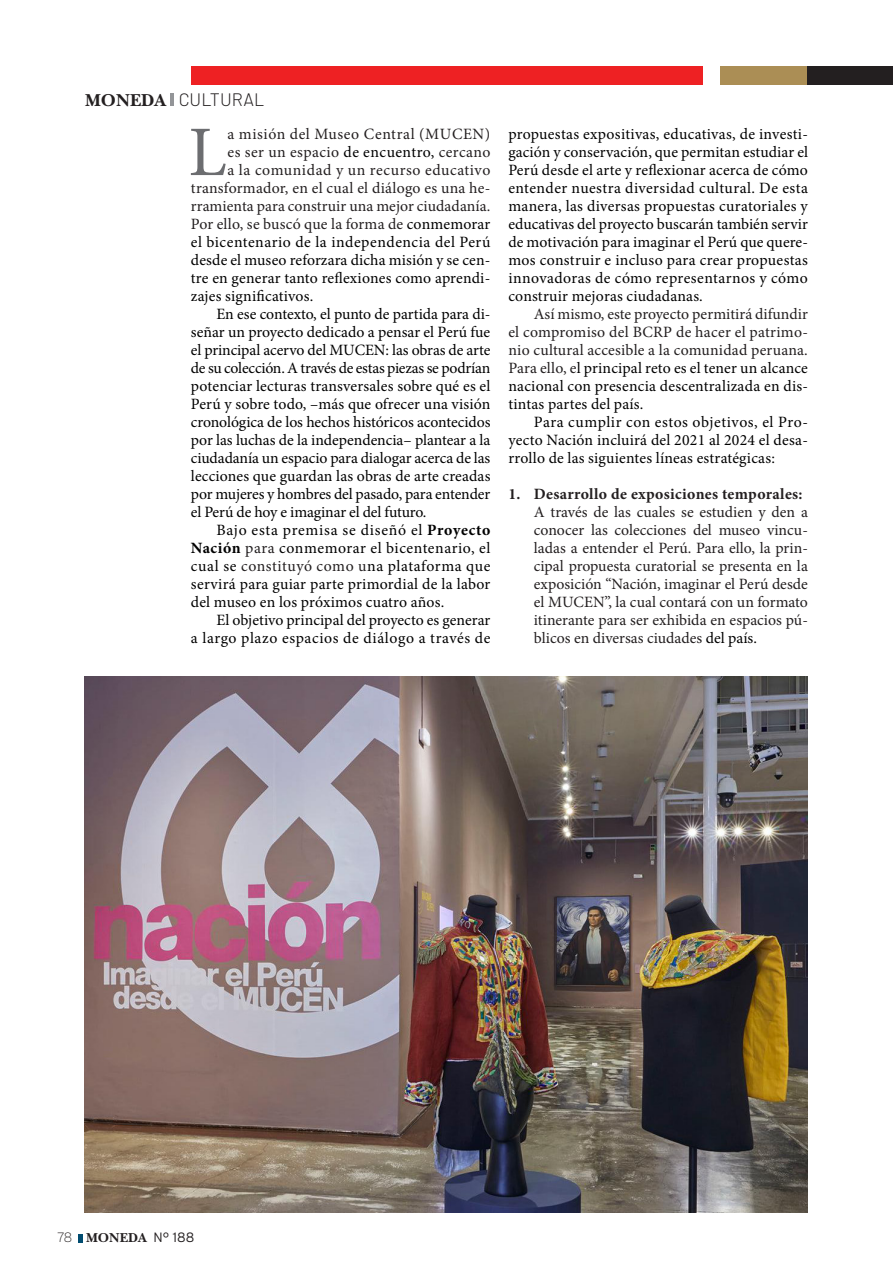
<style>
.page{position:relative;width:893px;height:1276px;background:#fff}
.page>*{position:absolute;margin:0;border:0;box-sizing:border-box;transform-origin:0 0}
.PARRAFO_CAPITULAR{font:71.1px "Minion Pro";color:#6c6d70}
.t1{font:300 18px "Barlow";color:#231f20}
.CUERPO_INDENTADO{font:15.75px/18px "Minion Pro";letter-spacing:.01em;color:#000;text-align:justify}
.CUERPO_1_SANGRIA{font:15.75px/18px "Minion Pro";color:#231f20;text-align:justify}
.CUERPO_INDENTADO-2{font:15.75px/18px "Minion Pro";letter-spacing:.015em;color:#231f20;text-align:justify}
.PARRAFO_CAPITULAR-2{font:15.75px "Minion Pro";letter-spacing:.015em;color:#231f20}
.PARRAFO_CAPITULAR-3{font:15.75px "Minion Pro";letter-spacing:.015em;color:#000}
.PARRAFO_CAPITULAR-4{font:15.75px "Minion Pro";letter-spacing:.035em;color:#231f20}
.PARRAFO_CAPITULAR-5{font:15.75px "Minion Pro";letter-spacing:.035em;color:#000}
.CUERPO_1_SANGRIA-2{font:700 15.75px "Minion Pro";letter-spacing:.02em;color:#231f20}
.t2{font:13.5px "New Baskerville Bold SC";color:#231f20}
.s1{font-family:"New Baskerville Bold SC";font-weight:400}
.s2{color:#000}
.s3{font-weight:700}
.s4{color:#231f20}
.s5{font-family:"Interstate";font-weight:200}
.s6{font-family:"Interstate";font-weight:300}
</style>
<div class="page">
<svg style="left:79px;top:1234px;width:4px;height:8px"></svg>
<svg style="left:171px;top:93px;width:3px;height:13px"></svg>
<div style="left:191px;top:67px;width:511px;height:18px;background:#ee2123"></div>
<div style="left:721px;top:67px;width:87px;height:18px;background:#ab8e55"></div>
<div style="left:808px;top:67px;width:85px;height:18px;background:#231f20"></div>
<img style="left:85px;top:676px;width:723px;height:536px">
<p class="t1" style="left:85px;top:86px;width:181px"><span class="s1">MONEDA</span> CULTURAL</p>
<p class="PARRAFO_CAPITULAR" style="left:188px;top:105px;width:40px">L</p>
<p class="PARRAFO_CAPITULAR-4" style="left:228px;top:123px;width:264px">a misión del Museo Central (MUCEN)</p>
<p class="PARRAFO_CAPITULAR-2" style="left:228px;top:141px;width:264px">es ser un espacio <span class="s2">de encuentro,</span> cercano</p>
<p class="PARRAFO_CAPITULAR-4" style="left:228px;top:159px;width:264px">a la comunidad y un recurso educativo</p>
<p class="PARRAFO_CAPITULAR-2" style="left:191px;top:177px;width:301px">transformador, en el cual el diálogo es una he-</p>
<p class="PARRAFO_CAPITULAR-2" style="left:191px;top:195px;width:301px">rramienta para construir una mejor ciudadanía.</p>
<p class="PARRAFO_CAPITULAR-2" style="left:191px;top:213px;width:301px">Por ello, se buscó que la forma de <span class="s2">conmemorar</span></p>
<p class="PARRAFO_CAPITULAR-5" style="left:191px;top:231px;width:301px">el bicentenario de la independencia del Perú</p>
<p class="PARRAFO_CAPITULAR-3" style="left:191px;top:249px;width:301px">desde el museo reforzara dicha misión y se cen-</p>
<p class="PARRAFO_CAPITULAR-3" style="left:191px;top:267px;width:301px">tre en generar tanto reflexiones como aprendi-</p>
<p class="PARRAFO_CAPITULAR-3" style="left:191px;top:285px;width:124px">zajes significativos.</p>
<p class="CUERPO_INDENTADO" style="left:191px;top:305px;width:301px;text-indent:26px">En ese contexto, el punto de partida para di&shy;señar un proyecto dedicado a pensar el Perú fue el principal acervo del MUCEN: las obras de arte de su colección. A través de estas piezas se podrían potenciar lecturas transversales sobre qué es el Perú y sobre todo, –más que ofrecer una visión cronológica de los hechos históricos acontecidos por las luchas de la independencia– plantear a la ciudadanía un espacio para dialogar acerca de las lecciones que guardan las obras de arte creadas por mujeres y hombres del pasado, para entender el Perú de hoy e imaginar el del futuro.</p>
<p class="CUERPO_INDENTADO" style="left:191px;top:521px;width:301px;text-indent:26px">Bajo esta premisa se diseñó el <span class="s3">Proyecto Nación</span> <span class="s4">para</span> conmemorar el bicentenario, el cual se <span class="s4">constituyó como u</span>na plataforma que servirá para guiar parte primordial de la labor del museo en los próximos cuatro años.</p>
<p class="CUERPO_INDENTADO" style="left:191px;top:611px;width:301px;text-align:right">El objetivo principal del proyecto es generar<br>a largo plazo espacios de diálogo a través de</p>
<p class="CUERPO_INDENTADO" style="left:508px;top:125px;width:301px">propuestas expositivas, educativas, de investi&shy;gación y conservación, que permitan estudiar el Perú desde el arte y reflexionar acerca de cómo entender nuestra diversidad cultural. De esta manera, las diversas propuestas curatoriales y educativas del proyecto buscarán también servir de motivación para imaginar el Perú que quere&shy;mos construir e incluso para crear propuestas innovadoras de cómo representarnos y cómo construir mejoras ciudadanas.</p>
<p class="CUERPO_INDENTADO-2" style="left:508px;top:305px;width:301px;text-indent:26px">Así mismo, este proyecto permitirá difundir el compromiso del BCRP de hacer el patrimo&shy;nio cultural accesible a la comunidad peruana.<br>Para ello, e<span class="s2">l principal reto es el tener un alcance nacional con presencia descentralizada en dis&shy;tintas partes del país.</span></p>
<p class="CUERPO_INDENTADO" style="left:508px;top:413px;width:301px;text-indent:26px">Para cumplir con estos objetivos, el Pro&shy;yecto Nación incluirá del 2021 al 2024 el desa&shy;rrollo de las siguientes líneas estratégicas:</p>
<p class="CUERPO_1_SANGRIA-2" style="left:508px;top:483px;width:296px">1. Desarrollo de exposiciones temporales:</p>
<p class="CUERPO_1_SANGRIA" style="left:534px;top:503px;width:276px">A través de las cuales se estudien y den a conocer las colecciones del museo vincu&shy;ladas a entender el Perú. Para ello, la prin&shy;cipal propuesta curatorial se presenta en la exposición “Nación, imaginar el Perú desde el MUCEN”, la cual contará con un formato itinerante para ser exhibida en espacios pú&shy;blicos en diversas ciudades <span class="s2">del país.</span></p>
<p class="t2" style="left:57px;top:1230px;width:138px"><span class="s5">78</span> MONEDA <span class="s6">N° 188</span></p>
</div>
